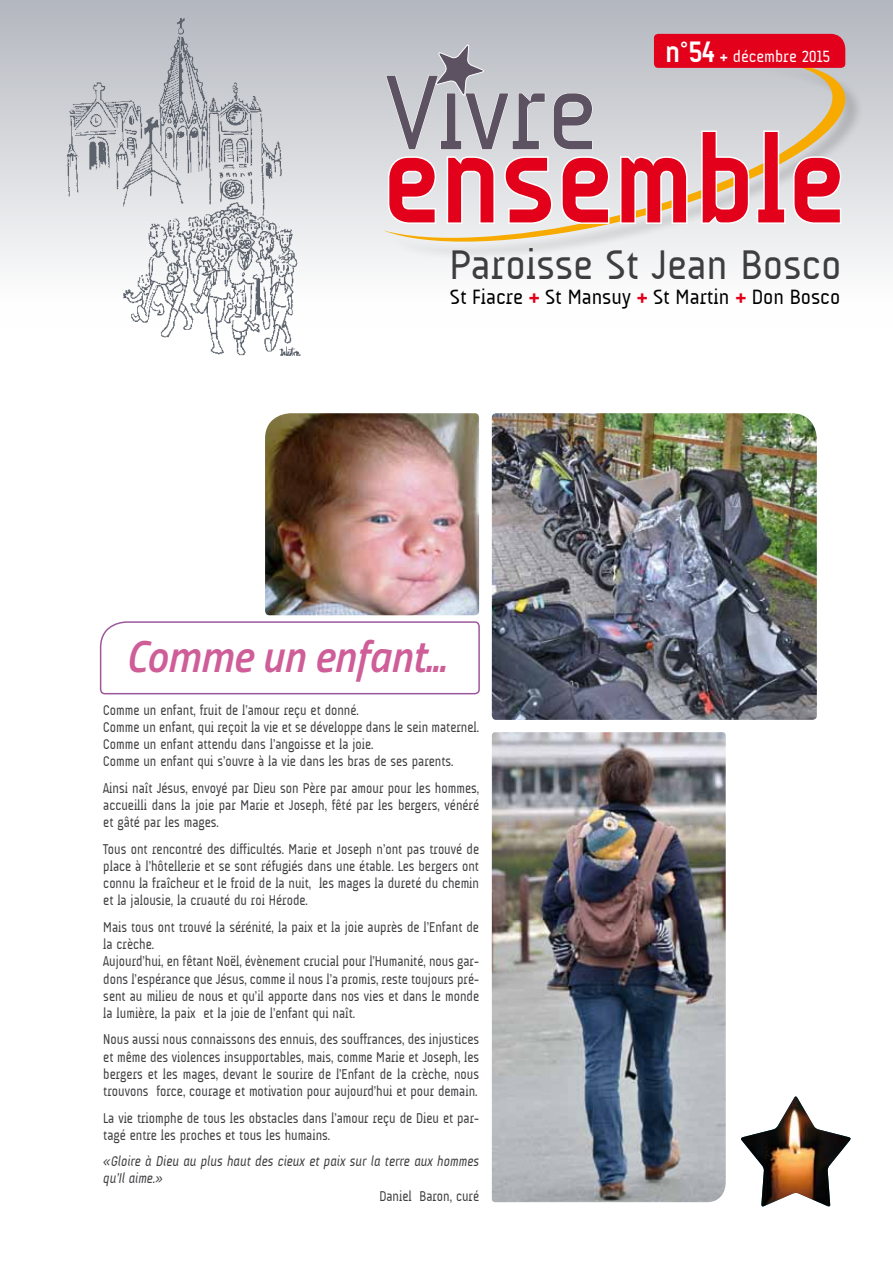
<style>
.page{position:relative;width:893px;height:1263px;background:#fff}
.page>*{position:absolute;margin:0;border:0;box-sizing:border-box;transform-origin:0 0}
.t1{font:700 123px "A Udimat";color:#e2001a}
.t2{font:108px "A Udimat";color:#5c5261}
.t3{font:italic 600 45px "Titillium Web";color:#ce5d98;scale:.94 1}
.t4{font:42px "A Udimat";color:#3e3d40}
.t5{font:21px "A Udimat";color:#000}
.t6{font:16.5px "A Udimat";color:#fff}
.t7{font:14.4px/17.2px "A Udimat";color:#3e3d40;scale:.9 1}
.t8{font:italic 14.4px/17.2px "A Udimat";color:#3e3d40;scale:.9 1}
.s1{font-weight:700;font-size:30px}
.s2{font-weight:700}
.s3{font-weight:700;font-size:22.5px;color:#e2001a}
</style>
<div class="page">
<div style="left:0;top:0;width:893px;height:327px;background:linear-gradient(to bottom,#b3b7be,#fff)"></div>
<div style="left:388px;top:62px;width:476px;height:198px;background:#000;opacity:.15"></div>
<svg style="left:383px;top:59px;width:471px;height:188px;background:#d9d6d0"></svg>
<svg style="left:618px;top:155px;width:71px;height:70px"></svg>
<svg style="left:700px;top:129px;width:143px;height:96px"></svg>
<div style="left:654px;top:34px;width:191px;height:34px;background:#e2001a"></div>
<img style="left:66px;top:15px;width:247px;height:341px">
<img style="left:265px;top:413px;width:214px;height:202px">
<img style="left:492px;top:413px;width:325px;height:307px">
<svg style="left:385px;top:43px;width:226px;height:182px;background:#d5d7db"></svg>
<img style="left:741px;top:1096px;width:110px;height:111px">
<svg style="left:99px;top:621px;width:381px;height:74px"></svg>
<img style="left:492px;top:732px;width:234px;height:470px">
<p class="t6" style="left:665px;top:47px;width:167px"><span class="s1">n°54</span> <span class="s2">+</span> décembre 2015</p>
<h2 class="t2" style="left:387px;top:51px;width:212px">Vivre</h2>
<h1 class="t1" style="left:382px;top:111px;width:464px">ensemble</h1>
<h3 class="t4" style="left:449px;top:241px;width:394px">Paroisse St Jean Bosco</h3>
<h3 class="t5" style="left:450px;top:285px;width:392px">St Fiacre <span class="s3">+</span> St Mansuy <span class="s3">+</span> St Martin <span class="s3">+</span> Don Bosco</h3>
<h3 class="t3" style="left:125px;top:622px;width:342px">Comme un enfant...</h3>
<p class="t7" style="left:103px;top:701px;width:419px">Comme un enfant, fruit de l’amour reçu et donné.<br>Comme un enfant, qui reçoit la vie et se développe dans le sein maternel.<br>Comme un enfant attendu dans l’angoisse et la joie.<br>Comme un enfant qui s’ouvre à la vie dans les bras de ses parents.</p>
<p class="t7" style="left:103px;top:779px;width:419px;text-align:justify">Ainsi naît Jésus, envoyé par Dieu son Père par amour pour les hommes, accueilli dans la joie par Marie et Joseph, fêté par les bergers, vénéré et gâté par les mages.</p>
<p class="t7" style="left:103px;top:840px;width:419px;text-align:justify">Tous ont rencontré des difficultés. Marie et Joseph n’ont pas trouvé de place à l’hôtellerie et se sont réfugiés dans une étable. Les bergers ont connu la fraîcheur et le froid de la nuit, les mages la dureté du chemin et la jalousie, la cruauté du roi Hérode.</p>
<p class="t7" style="left:103px;top:918px;width:419px">Mais tous ont trouvé la sérénité, la paix et la joie auprès de l’Enfant de la crèche.<br>Aujourd’hui, en fêtant Noël, évènement crucial pour l’Humanité, nous gar&shy;dons l’espérance que Jésus, comme il nous l’a promis, reste toujours pré&shy;sent au milieu de nous et qu’il apporte dans nos vies et dans le monde la lumière, la paix et la joie de l’enfant qui naît.</p>
<p class="t7" style="left:103px;top:1031px;width:419px;text-align:justify">Nous aussi nous connaissons des ennuis, des souffrances, des injustices et même des violences insupportables, mais, comme Marie et Joseph, les bergers et les mages, devant le sourire de l’Enfant de la crèche, nous trouvons force, courage et motivation pour aujourd’hui et pour demain.</p>
<p class="t7" style="left:103px;top:1109px;width:419px">La vie triomphe de tous les obstacles dans l’amour reçu de Dieu et par&shy;tagé entre les proches et tous les humains.</p>
<p class="t8" style="left:103px;top:1152px;width:419px">« Gloire à Dieu au plus haut des cieux et paix sur la terre aux hommes qu’Il aime. »</p>
<p class="t7" style="left:379px;top:1187px;width:112px">Daniel Baron, curé</p>
</div>
